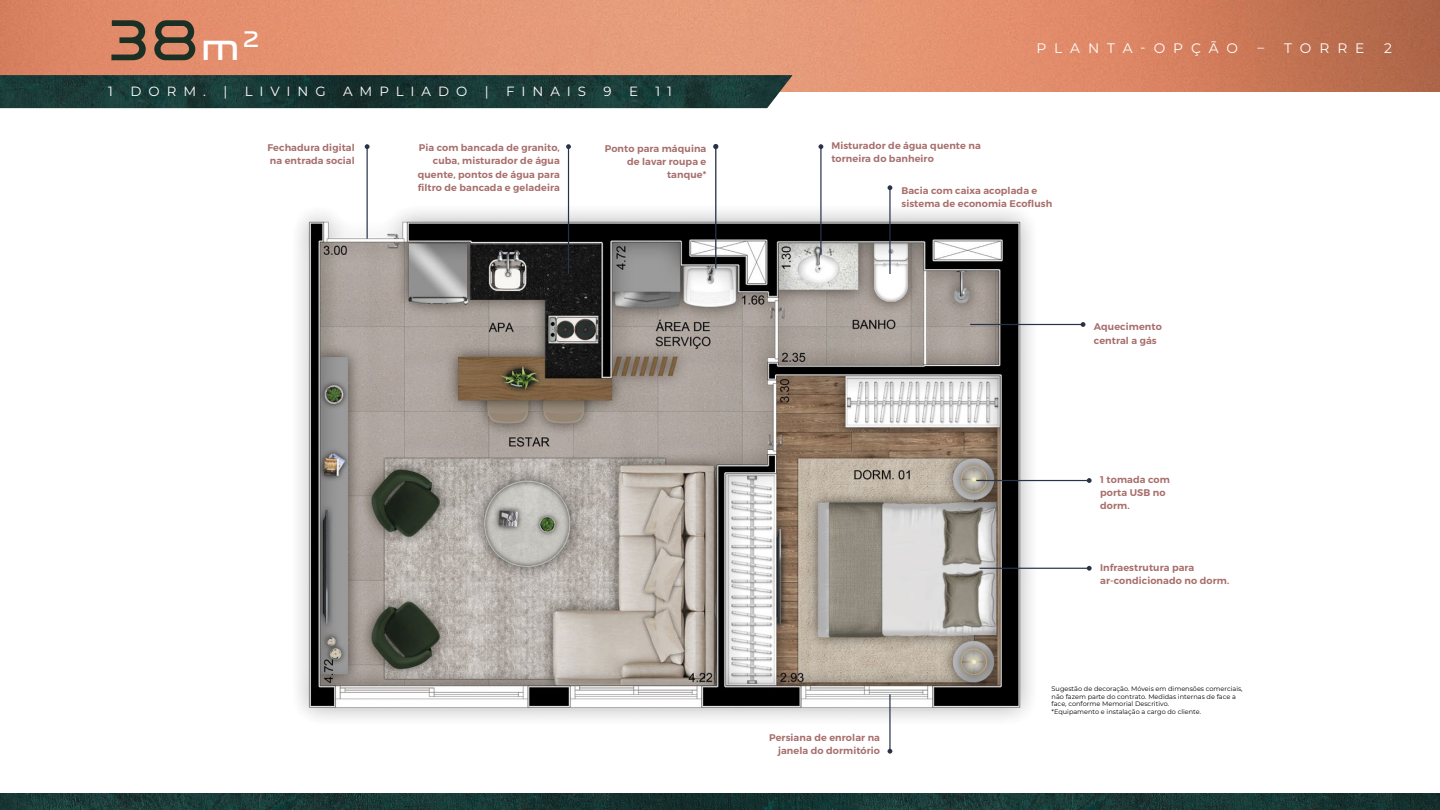
<style>
.page{position:relative;width:1440px;height:810px;background:#fff}
.page>*{position:absolute;margin:0;border:0;box-sizing:border-box;transform-origin:0 0}
.t1{font:57.15px "Extrend Futura";color:#1b3025}
.t2{font:13.8px "Montserrat";letter-spacing:.58em;color:#fff}
.t3{font:13.35px "Montserrat";letter-spacing:.52em;color:#fff}
.t4{font:600 9.68px/13px "Montserrat";letter-spacing:.01em;color:#a76e6b}
.t5{font:6.52px/7.9px "Montserrat";color:#000}
.s1{font-size:38.55px;color:#fff}
</style>
<div class="page">
<img style="left:0;top:0;width:1440px;height:92px">
<img style="left:0;top:794px;width:1440px;height:16px">
<img style="left:0;top:75px;width:793px;height:33px">
<img style="left:298px;top:198px;width:744px;height:521px">
<hr style="left:367px;top:147px;width:1px;height:92px;background:#283349">
<svg style="left:365px;top:144px;width:5px;height:5px"></svg>
<hr style="left:568px;top:147px;width:1px;height:127px;background:#283349">
<svg style="left:566px;top:144px;width:5px;height:5px"></svg>
<hr style="left:889px;top:188px;width:2px;height:86px;background:#283349">
<svg style="left:888px;top:185px;width:4px;height:5px"></svg>
<hr style="left:889px;top:694px;width:2px;height:57px;background:#283349">
<svg style="left:888px;top:749px;width:4px;height:5px"></svg>
<hr style="left:820px;top:147px;width:2px;height:108px;background:#283349">
<svg style="left:819px;top:144px;width:4px;height:5px"></svg>
<hr style="left:715px;top:147px;width:1px;height:121px;background:#283349">
<svg style="left:713px;top:144px;width:5px;height:5px"></svg>
<hr style="left:979px;top:568px;width:110px;height:1px;background:#283349">
<svg style="left:1087px;top:566px;width:5px;height:5px"></svg>
<hr style="left:976px;top:480px;width:113px;height:1px;background:#283349">
<svg style="left:1087px;top:478px;width:5px;height:5px"></svg>
<hr style="left:970px;top:324px;width:113px;height:1px;background:#283349">
<svg style="left:1081px;top:322px;width:4px;height:5px"></svg>
<h1 class="t1" style="left:108px;top:4px;width:152px">38<span class="s1">m</span><sup>2</sup></h1>
<h3 class="t3" style="left:108px;top:82px;width:6px">1</h3>
<h3 class="t3" style="left:131px;top:82px;width:77px">DORM.</h3>
<h3 class="t3" style="left:223px;top:82px;width:5px">|</h3>
<h3 class="t3" style="left:245px;top:82px;width:82px">LIVING</h3>
<h3 class="t3" style="left:343px;top:82px;width:126px">AMPLIADO</h3>
<h3 class="t3" style="left:485px;top:82px;width:5px">|</h3>
<h3 class="t3" style="left:506px;top:82px;width:82px">FINAIS</h3>
<h3 class="t3" style="left:604px;top:82px;width:10px">9</h3>
<h3 class="t3" style="left:629px;top:82px;width:10px">E</h3>
<h3 class="t3" style="left:656px;top:82px;width:18px">1 1</h3>
<h2 class="t2" style="left:1036px;top:39px;width:203px">PLANTA-OPÇÃO</h2>
<h2 class="t2" style="left:1258px;top:39px;width:108px">– TORRE</h2>
<h2 class="t2" style="left:1384px;top:39px;width:9px">2</h2>
<p class="t4" style="left:267px;top:142px;width:89px">Fechadura digital na entrada social</p>
<p class="t4" style="left:418px;top:142px;width:144px;text-align:right">Pia com bancada de granito, cuba, misturador de água quente, pontos de água para filtro de bancada e geladeira</p>
<p class="t4" style="left:831px;top:139px;width:151px">Misturador de água quente na torneira do banheiro</p>
<p class="t4" style="left:605px;top:142px;width:103px;text-align:right">Ponto para máquina de lavar roupa e tanque*</p>
<p class="t4" style="left:901px;top:184px;width:152px">Bacia com caixa acoplada e sistema de economia Ecoflush</p>
<p class="t4" style="left:1094px;top:321px;width:69px">Aquecimento central a gás</p>
<p class="t4" style="left:1100px;top:473px;width:71px">1 tomada com porta USB no dorm.</p>
<p class="t4" style="left:1100px;top:561px;width:131px">Infraestrutura para ar-condicionado no dorm.</p>
<p class="t4" style="left:769px;top:731px;width:113px;text-align:right">Persiana de enrolar na janela do dormitório</p>
<p class="t5" style="left:1052px;top:684px;width:193px">Sugestão de decoração. Móveis em dimensões comerciais, não fazem parte do contrato. Medidas internas de face a face, conforme Memorial Descritivo.<br>*Equipamento e instalação a cargo do cliente.</p>
</div>
